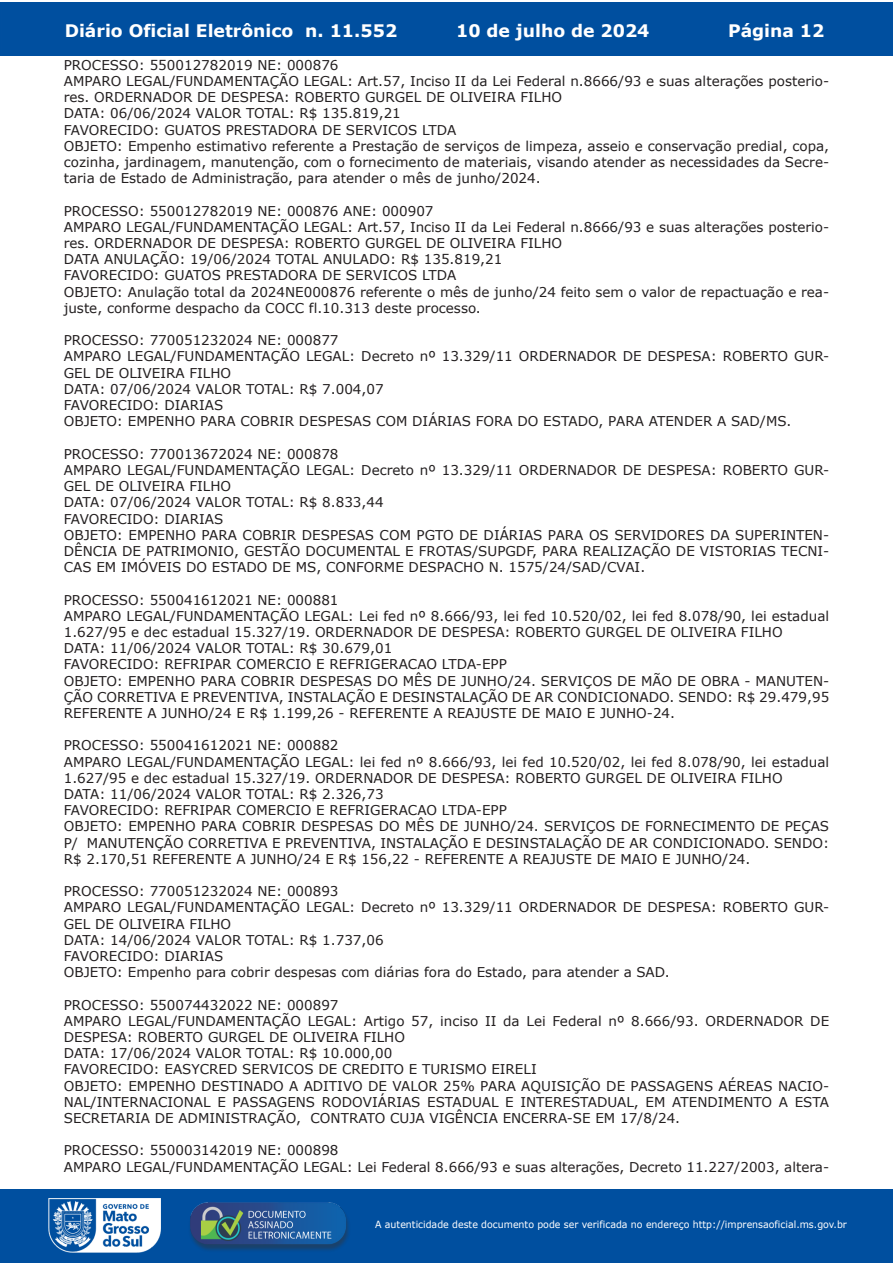
<style>
.page{position:relative;width:893px;height:1263px;background:#fff}
.page>*{position:absolute;margin:0;border:0;box-sizing:border-box;transform-origin:0 0}
.t1{font:700 17.25px "Verdana";color:#fff}
.t2{font:13.5px/16.2px "Verdana";color:#231f20}
.t3{font:9.9px "Verdana";color:#fff;scale:.95 1}
</style>
<div class="page">
<div style="left:0;top:2px;width:893px;height:53px;background:#004f9f"></div>
<div style="left:1px;top:1189px;width:892px;height:74px;background:#004f9f"></div>
<img style="left:49px;top:1198px;width:111px;height:54px">
<img style="left:185px;top:1201px;width:168px;height:54px">
<p class="t1" style="left:65px;top:18px;width:334px">Diário Oficial Eletrônico n. 11.552</p>
<p class="t1" style="left:456px;top:18px;width:195px">10 de julho de 2024</p>
<p class="t1" style="left:728px;top:18px;width:98px">Página 12</p>
<p class="t2" style="left:64px;top:57px;width:767px">PROCESSO: 550012782019 NE: 000876<br>AMPARO LEGAL/FUNDAMENTAÇÃO LEGAL: Art.57, Inciso II da Lei Federal n.8666/93 e suas alterações posterio&shy;res. ORDERNADOR DE DESPESA: ROBERTO GURGEL DE OLIVEIRA FILHO<br>DATA: 06/06/2024 VALOR TOTAL: R$ 135.819,21<br>FAVORECIDO: GUATOS PRESTADORA DE SERVICOS LTDA<br>OBJETO: Empenho estimativo referente a Prestação de serviços de limpeza, asseio e conservação predial, copa, cozinha, jardinagem, manutenção, com o fornecimento de materiais, visando atender as necessidades da Secre&shy;taria de Estado de Administração, para atender o mês de junho/2024.</p>
<p class="t2" style="left:64px;top:203px;width:767px">PROCESSO: 550012782019 NE: 000876 ANE: 000907<br>AMPARO LEGAL/FUNDAMENTAÇÃO LEGAL: Art.57, Inciso II da Lei Federal n.8666/93 e suas alterações posterio&shy;res. ORDERNADOR DE DESPESA: ROBERTO GURGEL DE OLIVEIRA FILHO<br>DATA ANULAÇÃO: 19/06/2024 TOTAL ANULADO: R$ 135.819,21<br>FAVORECIDO: GUATOS PRESTADORA DE SERVICOS LTDA<br>OBJETO: Anulação total da 2024NE000876 referente o mês de junho/24 feito sem o valor de repactuação e rea&shy;juste, conforme despacho da COCC fl.10.313 deste processo.</p>
<p class="t2" style="left:64px;top:332px;width:767px">PROCESSO: 770051232024 NE: 000877<br>AMPARO LEGAL/FUNDAMENTAÇÃO LEGAL: Decreto nº 13.329/11 ORDERNADOR DE DESPESA: ROBERTO GUR-GEL DE OLIVEIRA FILHO<br>DATA: 07/06/2024 VALOR TOTAL: R$ 7.004,07<br>FAVORECIDO: DIARIAS<br>OBJETO: EMPENHO PARA COBRIR DESPESAS COM DIÁRIAS FORA DO ESTADO, PARA ATENDER A SAD/MS.</p>
<p class="t2" style="left:64px;top:446px;width:767px">PROCESSO: 770013672024 NE: 000878<br>AMPARO LEGAL/FUNDAMENTAÇÃO LEGAL: Decreto nº 13.329/11 ORDERNADOR DE DESPESA: ROBERTO GUR-GEL DE OLIVEIRA FILHO<br>DATA: 07/06/2024 VALOR TOTAL: R$ 8.833,44<br>FAVORECIDO: DIARIAS<br>OBJETO: EMPENHO PARA COBRIR DESPESAS COM PGTO DE DIÁRIAS PARA OS SERVIDORES DA SUPERINTEN-DÊNCIA DE PATRIMONIO, GESTÃO DOCUMENTAL E FROTAS/SUPGDF, PARA REALIZAÇÃO DE VISTORIAS TECNI-CAS EM IMÓVEIS DO ESTADO DE MS, CONFORME DESPACHO N. 1575/24/SAD/CVAI.</p>
<p class="t2" style="left:64px;top:591px;width:767px">PROCESSO: 550041612021 NE: 000881<br>AMPARO LEGAL/FUNDAMENTAÇÃO LEGAL: Lei fed nº 8.666/93, lei fed 10.520/02, lei fed 8.078/90, lei estadual 1.627/95 e dec estadual 15.327/19. ORDERNADOR DE DESPESA: ROBERTO GURGEL DE OLIVEIRA FILHO<br>DATA: 11/06/2024 VALOR TOTAL: R$ 30.679,01<br>FAVORECIDO: REFRIPAR COMERCIO E REFRIGERACAO LTDA-EPP<br>OBJETO: EMPENHO PARA COBRIR DESPESAS DO MÊS DE JUNHO/24. SERVIÇOS DE MÃO DE OBRA - MANUTEN-ÇÃO CORRETIVA E PREVENTIVA, INSTALAÇÃO E DESINSTALAÇÃO DE AR CONDICIONADO. SENDO: R$ 29.479,95<br>REFERENTE A JUNHO/24 E R$ 1.199,26 - REFERENTE A REAJUSTE DE MAIO E JUNHO-24.</p>
<p class="t2" style="left:64px;top:737px;width:767px">PROCESSO: 550041612021 NE: 000882<br>AMPARO LEGAL/FUNDAMENTAÇÃO LEGAL: lei fed nº 8.666/93, lei fed 10.520/02, lei fed 8.078/90, lei estadual 1.627/95 e dec estadual 15.327/19. ORDERNADOR DE DESPESA: ROBERTO GURGEL DE OLIVEIRA FILHO<br>DATA: 11/06/2024 VALOR TOTAL: R$ 2.326,73<br>FAVORECIDO: REFRIPAR COMERCIO E REFRIGERACAO LTDA-EPP<br>OBJETO: EMPENHO PARA COBRIR DESPESAS DO MÊS DE JUNHO/24. SERVIÇOS DE FORNECIMENTO DE PEÇAS P/ MANUTENÇÃO CORRETIVA E PREVENTIVA, INSTALAÇÃO E DESINSTALAÇÃO DE AR CONDICIONADO. SENDO:<br>R$ 2.170,51 REFERENTE A JUNHO/24 E R$ 156,22 - REFERENTE A REAJUSTE DE MAIO E JUNHO/24.</p>
<p class="t2" style="left:64px;top:883px;width:767px">PROCESSO: 770051232024 NE: 000893<br>AMPARO LEGAL/FUNDAMENTAÇÃO LEGAL: Decreto nº 13.329/11 ORDERNADOR DE DESPESA: ROBERTO GUR-GEL DE OLIVEIRA FILHO<br>DATA: 14/06/2024 VALOR TOTAL: R$ 1.737,06<br>FAVORECIDO: DIARIAS<br>OBJETO: Empenho para cobrir despesas com diárias fora do Estado, para atender a SAD.</p>
<p class="t2" style="left:64px;top:996px;width:767px">PROCESSO: 550074432022 NE: 000897<br>AMPARO LEGAL/FUNDAMENTAÇÃO LEGAL: Artigo 57, inciso II da Lei Federal nº 8.666/93. ORDERNADOR DE DESPESA: ROBERTO GURGEL DE OLIVEIRA FILHO<br>DATA: 17/06/2024 VALOR TOTAL: R$ 10.000,00<br>FAVORECIDO: EASYCRED SERVICOS DE CREDITO E TURISMO EIRELI<br>OBJETO: EMPENHO DESTINADO A ADITIVO DE VALOR 25% PARA AQUISIÇÃO DE PASSAGENS AÉREAS NACIO-NAL/INTERNACIONAL E PASSAGENS RODOVIÁRIAS ESTADUAL E INTERESTADUAL, EM ATENDIMENTO A ESTA SECRETARIA DE ADMINISTRAÇÃO, CONTRATO CUJA VIGÊNCIA ENCERRA-SE EM 17/8/24.</p>
<p class="t2" style="left:64px;top:1142px;width:767px">PROCESSO: 550003142019 NE: 000898<br>AMPARO LEGAL/FUNDAMENTAÇÃO LEGAL: Lei Federal 8.666/93 e suas alterações, Decreto 11.227/2003, altera-</p>
<p class="t3" style="left:375px;top:1218px;width:498px">A autenticidade deste documento pode ser verificada no endereço http://imprensaoficial.ms.gov.br</p>
</div>
